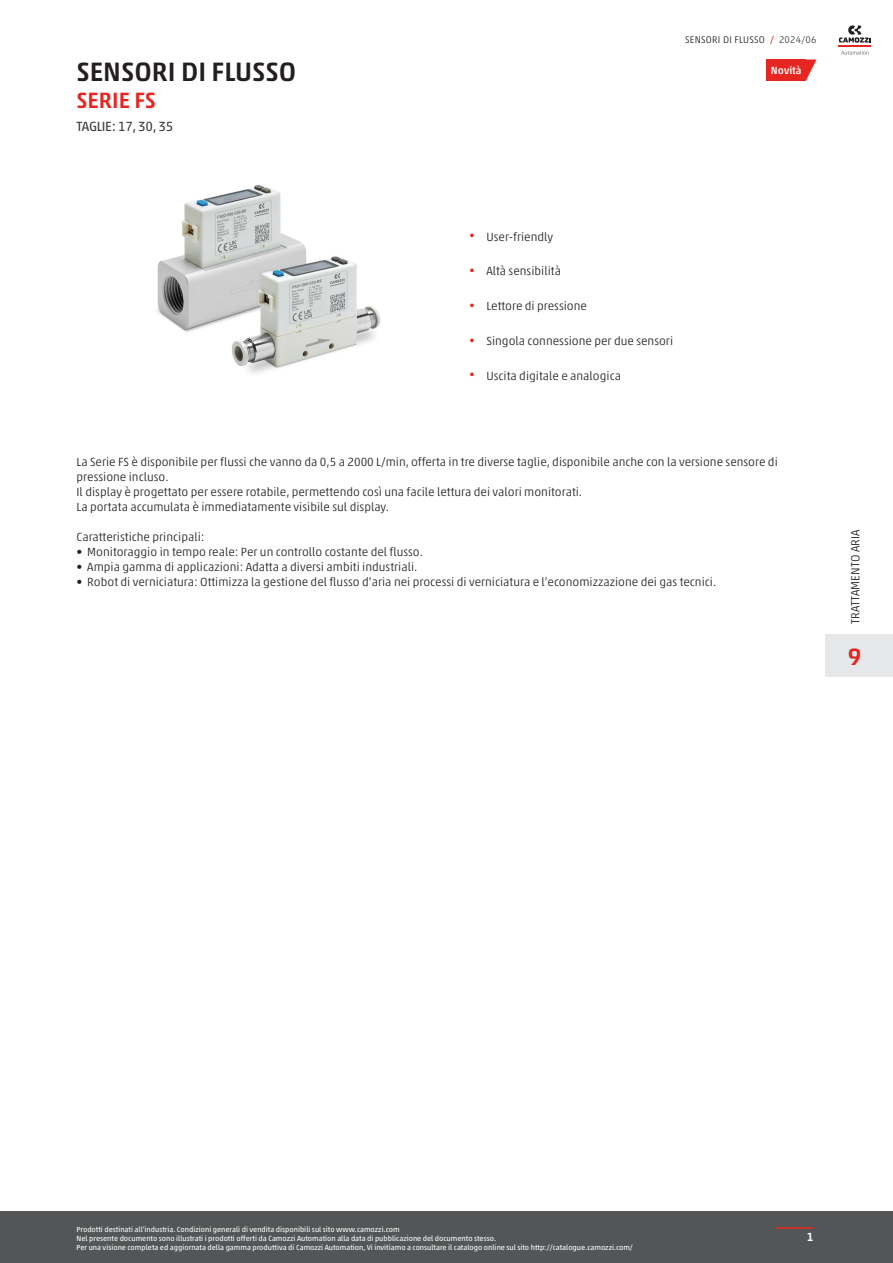
<style>
.page{position:relative;width:893px;height:1263px;background:#fff}
.page>*{position:absolute;margin:0;border:0;box-sizing:border-box;transform-origin:0 0}
.TITOLO_Home{font:500 27px "Akko W1 G";color:#231f20}
.Num_catalogo_no_lingua{font:500 24px "Akko W1 G";color:#e72621}
.SOTTOTITOLO_Home{font:500 22.5px "Akko W1 G";color:#e72621}
.INTRO_Home{font:13.5px "Akko W1 G";letter-spacing:-.02em;color:#3e3e3f}
.Descrizione_prodotto{font:300 12px/15px "Akko W1 G";color:#231f20}
.NOME_CATALOGO{font:300 12px "Akko W1 G";color:#231f20}
.t1{font:500 12px "Akko W1 G";color:#fff}
.scritta_NEW_no_lingua{font:500 10.5px "Akko W1 G";color:#fff}
.Edizione_catalogo{font:300 9.75px "Akko W1 G";letter-spacing:.025em;color:#231f20}
.footNotes{font:7.5px/9px "Akko W1 G";color:#fff}
.s1{font-weight:400;color:#e72621}
.s2{color:#3e3e3f}
.s3{font-weight:400;font-size:10.5px;color:#e72621}
</style>
<div class="page">
<img style="left:156px;top:185px;width:225px;height:188px">
<svg style="left:806px;top:60px;width:10px;height:21px"></svg>
<div style="left:767px;top:60px;width:39px;height:21px;background:#e72621"></div>
<div style="left:0;top:1211px;width:893px;height:52px;background:#545557"></div>
<hr style="left:775px;top:1227px;width:39px;height:1px;background:#e72621">
<hr style="left:839px;top:45px;width:32px;height:2px;background:#e72621">
<svg style="left:839px;top:25px;width:32px;height:18px"></svg>
<svg style="left:841px;top:51px;width:28px;height:4px"></svg>
<div style="left:825px;top:635px;width:59px;height:42px;background:#e6e7e9"></div>
<div style="left:884px;top:635px;width:9px;height:42px;background:#e6e7e9"></div>
<p class="TITOLO_Home" style="left:77px;top:51px;width:221px">SENSORI DI FLUSSO</p>
<p class="SOTTOTITOLO_Home" style="left:77px;top:83px;width:81px">SERIE FS</p>
<p class="INTRO_Home" style="left:77px;top:116px;width:98px">TAGLIE: 17, 30, 35</p>
<p class="Edizione_catalogo" style="left:685px;top:32px;width:133px">SENSORI DI FLUSSO <span class="s1">/</span> <span class="s2">2024/06</span></p>
<p class="scritta_NEW_no_lingua" style="left:771px;top:62px;width:32px">Novità</p>
<p class="Descrizione_prodotto" style="left:469px;top:228px;width:85px"><span class="s3">•</span> User-friendly</p>
<p class="Descrizione_prodotto" style="left:469px;top:263px;width:93px"><span class="s3">•</span> Altà sensibilità</p>
<p class="Descrizione_prodotto" style="left:469px;top:298px;width:119px"><span class="s3">•</span> Lettore di pressione</p>
<p class="Descrizione_prodotto" style="left:469px;top:333px;width:205px"><span class="s3">•</span> Singola connessione per due sensori</p>
<p class="Descrizione_prodotto" style="left:469px;top:368px;width:153px"><span class="s3">•</span> Uscita digitale e analogica</p>
<p class="Descrizione_prodotto" style="left:77px;top:453px;width:703px">La Serie FS è disponibile per flussi che vanno da 0,5 a 2000 L/min, offerta in tre diverse taglie, disponibile anche con la versione sensore di pressione incluso.<br>Il display è progettato per essere rotabile, permettendo così una facile lettura dei valori monitorati.<br>La portata accumulata è immediatamente visibile sul display.</p>
<p class="Descrizione_prodotto" style="left:77px;top:528px;width:130px">Caratteristiche principali:</p>
<p class="Descrizione_prodotto" style="left:77px;top:543px;width:348px">• Monitoraggio in tempo reale: Per un controllo costante del flusso.</p>
<p class="Descrizione_prodotto" style="left:77px;top:558px;width:342px">• Ampia gamma di applicazioni: Adatta a diversi ambiti industriali.</p>
<p class="Descrizione_prodotto" style="left:77px;top:573px;width:641px">• Robot di verniciatura: Ottimizza la gestione del flusso d’aria nei processi di verniciatura e l’economizzazione dei gas tecnici.</p>
<p class="NOME_CATALOGO" style="left:847px;top:624px;width:96px;rotate:-90deg">TRATTAMENTO ARIA</p>
<p class="Num_catalogo_no_lingua" style="left:848px;top:639px;width:15px">9</p>
<p class="footNotes" style="left:77px;top:1225px;width:558px">Prodotti destinati all’industria. Condizioni generali di vendita disponibili sul sito www.camozzi.com<br>Nel presente documento sono illustrati i prodotti offerti da Camozzi Automation alla data di pubblicazione del documento stesso.<br>Per una visione completa ed aggiornata della gamma produttiva di Camozzi Automation, Vi invitiamo a consultare il catalogo online sul sito http://catalogue.camozzi.com/</p>
<p class="t1" style="left:807px;top:1228px;width:8px">1</p>
</div>
